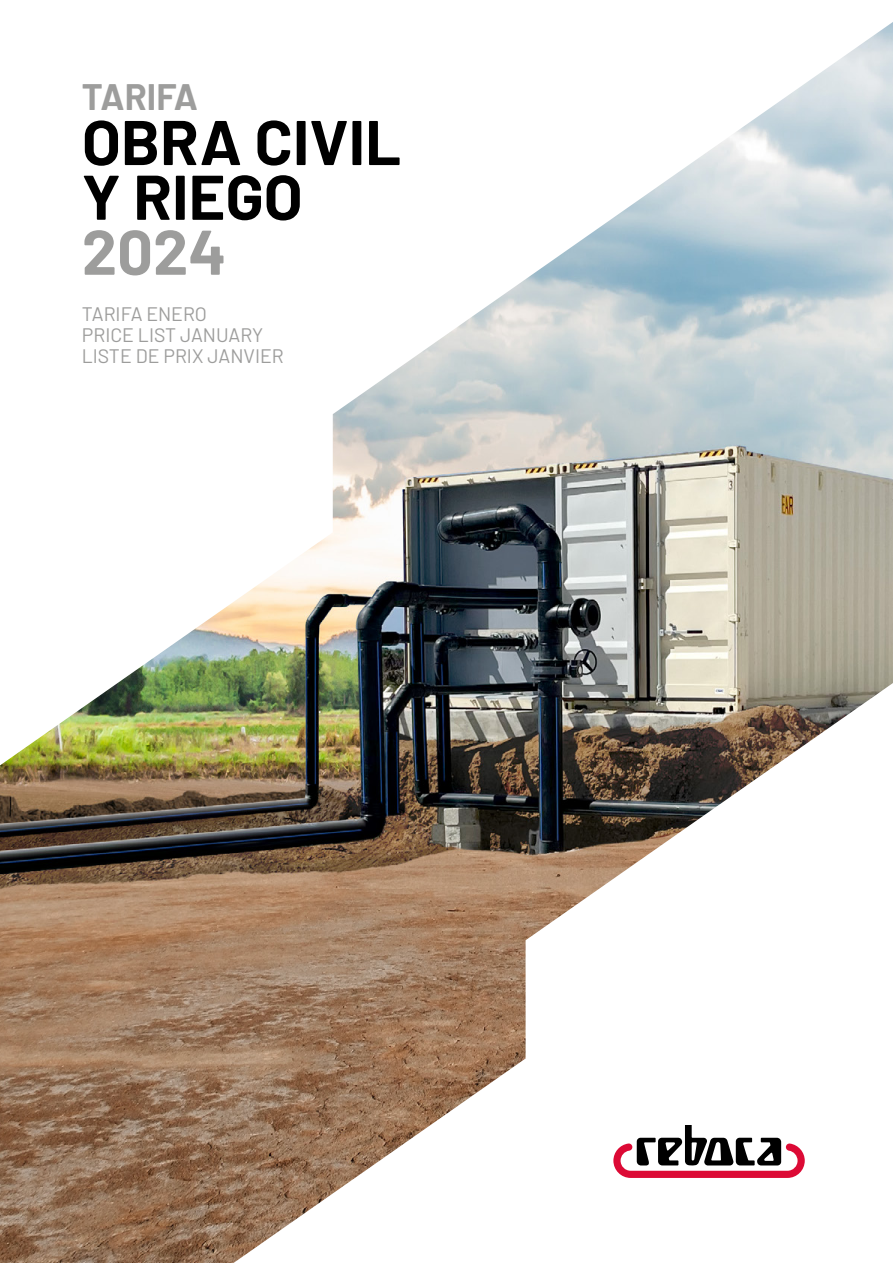
<style>
.page{position:relative;width:893px;height:1263px;background:#fff}
.page>*{position:absolute;margin:0;border:0;box-sizing:border-box;transform-origin:0 0}
.t1{font:700 63px/54.8px "Barlow";color:#000}
.t2{font:700 63px "Barlow";color:#9d9d9c}
.t3{font:700 36px "Barlow";color:#9d9d9c}
.t4{font:19.5px/21px "Barlow";color:#9d9d9c}
</style>
<div class="page">
<img style="left:0;top:22px;width:893px;height:1241px">
<svg style="left:613px;top:1125px;width:192px;height:53px"></svg>
<h2 class="t3" style="left:82px;top:75px;width:117px">TARIFA</h2>
<h1 class="t1" style="left:82px;top:114px;width:321px">OBRA CIVIL<br>Y RIEGO</h1>
<h1 class="t2" style="left:82px;top:213px;width:146px">2024</h1>
<p class="t4" style="left:82px;top:302px;width:203px">TARIFA ENERO<br>PRICE LIST JANUARY<br>LISTE DE PRIX JANVIER</p>
</div>
